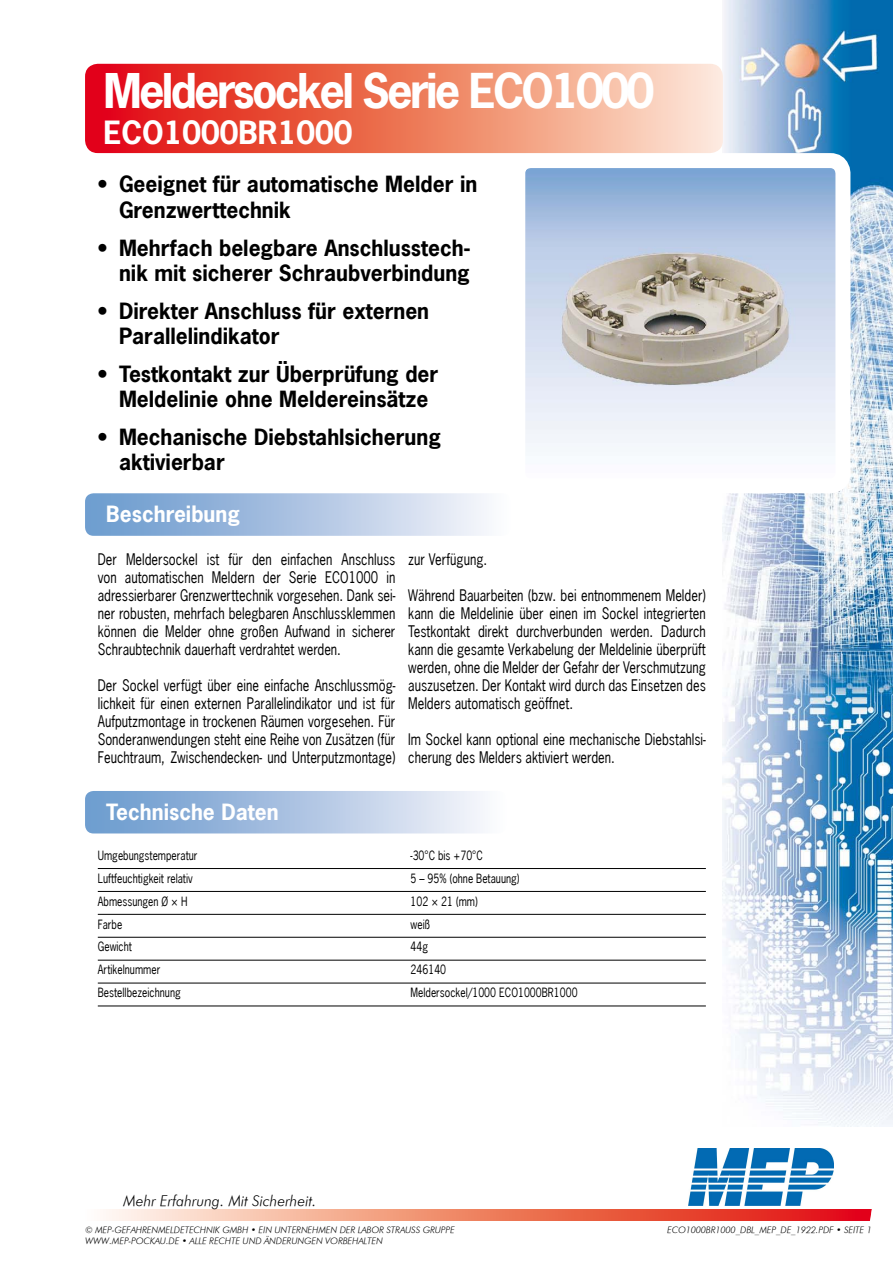
<style>
.page{position:relative;width:893px;height:1263px;background:#fff}
.page>*{position:absolute;margin:0;border:0;box-sizing:border-box;transform-origin:0 0}
.t1{font:700 45px "News Gothic";letter-spacing:-.06em;color:#fff}
.t2{font:700 30px "News Gothic";color:#fff}
.t3{font:700 21px/25.2px "News Gothic";color:#000}
.t4{font:700 21px "News Gothic";color:#fff}
.t5{font:15px/18px "News Gothic";color:#000;text-align:justify;scale:.86 1}
.t6{font:15px "Futura Light LST";color:#000}
.t7{font:12px "News Gothic";color:#000;scale:.86 1}
.t8{font:9px "Futura Light LST";color:#000}
</style>
<div class="page">
<svg style="left:106px;top:1210px;width:757px;height:10px;background:#ee806c"></svg>
<svg style="left:863px;top:1209px;width:9px;height:12px"></svg>
<img style="left:723px;top:0;width:170px;height:1127px">
<img style="left:526px;top:169px;width:308px;height:308px">
<div style="left:510px;top:153px;width:340px;height:340px;border:15px solid #fff;border-radius:13px"></div>
<img style="left:689px;top:1148px;width:144px;height:57px">
<svg style="left:85px;top:64px;width:638px;height:89px;background:#ed7663"></svg>
<svg style="left:85px;top:493px;width:402px;height:43px;background:#abc3e2"></svg>
<svg style="left:85px;top:791px;width:398px;height:42px;background:#aac3e2"></svg>
<hr style="left:98px;top:868px;width:608px;height:1px;background:#000">
<hr style="left:98px;top:891px;width:608px;height:1px;background:#000">
<hr style="left:98px;top:914px;width:608px;height:1px;background:#000">
<hr style="left:98px;top:937px;width:608px;height:1px;background:#000">
<hr style="left:98px;top:960px;width:608px;height:1px;background:#000">
<hr style="left:98px;top:983px;width:608px;height:1px;background:#000">
<hr style="left:98px;top:1006px;width:608px;height:1px;background:#000">
<h1 class="t1" style="left:104px;top:61px;width:553px">Meldersockel Serie ECO1000</h1>
<h2 class="t2" style="left:104px;top:113px;width:250px">ECO1000BR1000</h2>
<h3 class="t3" style="left:119px;top:172px;width:360px;text-indent:-21px">• Geeignet für automatische Melder in<br>Grenzwerttechnik</h3>
<h3 class="t3" style="left:98px;top:235px;width:374px;text-align:right">• Mehrfach belegbare Anschlusstech&shy;nik mit sicherer Schraubverbindung</h3>
<h3 class="t3" style="left:119px;top:298px;width:312px;text-indent:-21px">• Direkter Anschluss für externen<br>Parallelindikator</h3>
<h3 class="t3" style="left:98px;top:361px;width:342px;text-align:center">• Testkontakt zur Überprüfung der<br>Meldelinie ohne Meldereinsätze</h3>
<h3 class="t3" style="left:119px;top:424px;width:323px;text-indent:-21px">• Mechanische Diebstahlsicherung aktivierbar</h3>
<h3 class="t4" style="left:106px;top:500px;width:135px">Beschreibung</h3>
<p class="t5" style="left:98px;top:550px;width:348px">Der Meldersockel ist für den einfachen Anschluss von automatischen Meldern der Serie ECO1000 in adressierbarer Grenzwerttechnik vorgesehen. Dank sei&shy;ner robusten, mehrfach belegbaren Anschlussklemmen können die Melder ohne großen Aufwand in sicherer Schraubtechnik dauerhaft verdrahtet werden.</p>
<p class="t5" style="left:98px;top:676px;width:348px">Der Sockel verfügt über eine einfache Anschlussmög&shy;lichkeit für einen externen Parallelindikator und ist für Aufputzmontage in trockenen Räumen vorgesehen. Für Sonderanwendungen steht eine Reihe von Zusätzen (für Feuchtraum, Zwischendecken- und Unterputzmontage)</p>
<p class="t5" style="left:408px;top:550px;width:93px">zur Verfügung.</p>
<p class="t5" style="left:408px;top:586px;width:348px">Während Bauarbeiten (bzw. bei entnommenem Melder) kann die Meldelinie über einen im Sockel integrierten Testkontakt direkt durchverbunden werden. Dadurch kann die gesamte Verkabelung der Meldelinie überprüft werden, ohne die Melder der Gefahr der Verschmutzung auszusetzen. Der Kontakt wird durch das Einsetzen des Melders automatisch geöffnet.</p>
<p class="t5" style="left:408px;top:730px;width:348px">Im Sockel kann optional eine mechanische Diebstahlsi&shy;cherung des Melders aktiviert werden.</p>
<h3 class="t4" style="left:106px;top:798px;width:174px">Technische Daten</h3>
<p class="t7" style="left:98px;top:847px;width:117px">Umgebungstemperatur</p>
<p class="t7" style="left:411px;top:847px;width:86px">-30°C bis +70°C</p>
<p class="t7" style="left:98px;top:870px;width:112px">Luftfeuchtigkeit relativ</p>
<p class="t7" style="left:411px;top:870px;width:128px">5 – 95% (ohne Betauung)</p>
<p class="t7" style="left:98px;top:893px;width:106px">Abmessungen Ø × H</p>
<p class="t7" style="left:411px;top:893px;width:80px">102 × 21 (mm)</p>
<p class="t7" style="left:98px;top:916px;width:30px">Farbe</p>
<p class="t7" style="left:411px;top:916px;width:24px">weiß</p>
<p class="t7" style="left:98px;top:939px;width:41px">Gewicht</p>
<p class="t7" style="left:411px;top:939px;width:22px">44g</p>
<p class="t7" style="left:98px;top:962px;width:74px">Artikelnummer</p>
<p class="t7" style="left:411px;top:962px;width:43px">246140</p>
<p class="t7" style="left:98px;top:985px;width:98px">Bestellbezeichnung</p>
<p class="t7" style="left:411px;top:985px;width:196px">Meldersockel/1000 ECO1000BR1000</p>
<p class="t6" style="left:123px;top:1191px;width:194px">Mehr Erfahrung. Mit Sicherheit.</p>
<p class="t8" style="left:85px;top:1225px;width:371px">© MEP-GEFAHRENMELDETECHNIK GMBH • EIN UNTERNEHMEN DER LABOR STRAUSS GRUPPE</p>
<p class="t8" style="left:667px;top:1225px;width:206px">ECO1000BR1000_DBL_MEP_DE_1922.PDF • SEITE 1</p>
<p class="t8" style="left:85px;top:1235px;width:299px">WWW.MEP-POCKAU.DE • ALLE RECHTE UND ÄNDERUNGEN VORBEHALTEN</p>
</div>
